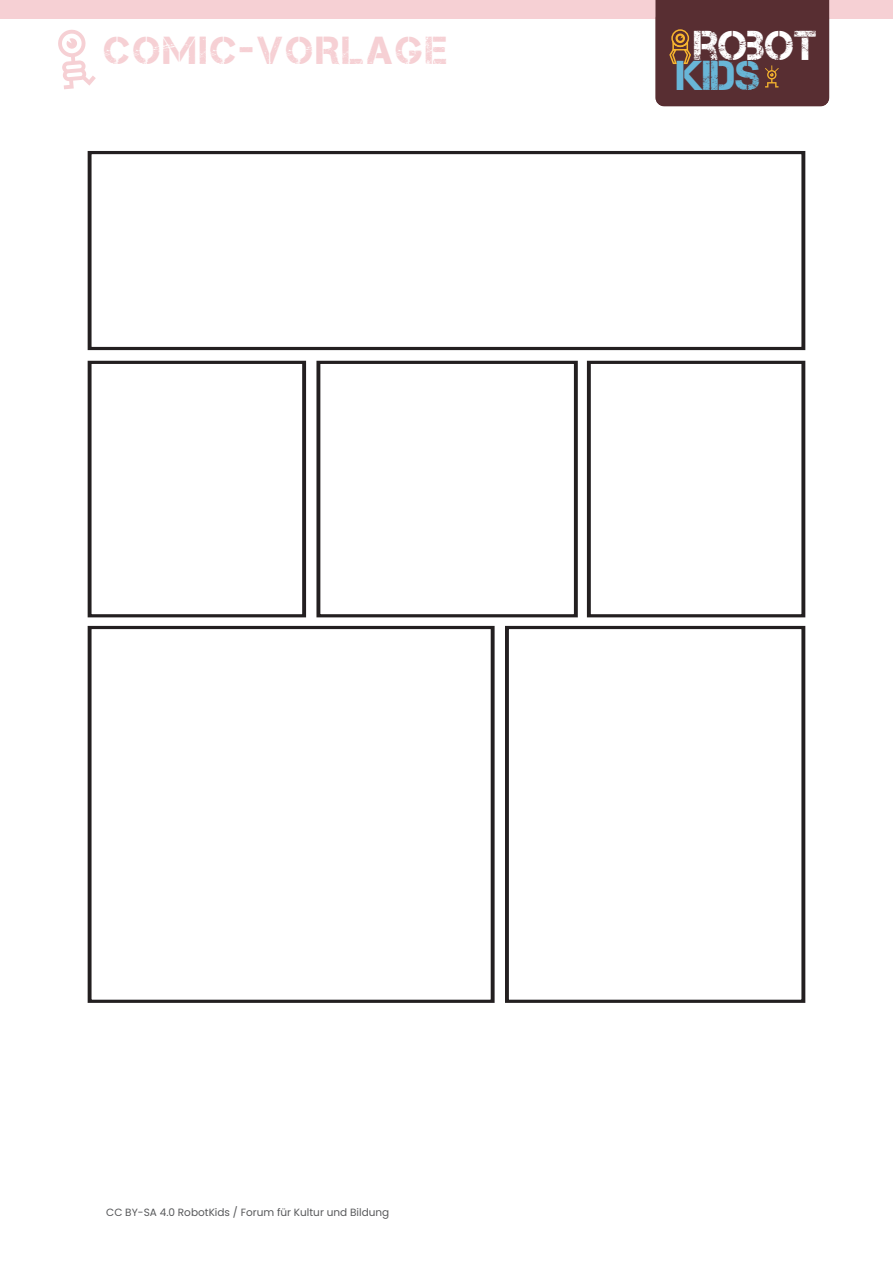
<style>
.page{position:relative;width:893px;height:1263px;background:#fff}
.page>*{position:absolute;margin:0;border:0;box-sizing:border-box;transform-origin:0 0}
.t1{font:41.7px "Captureit";color:#fff}
.t2{font:41.7px "Captureit";color:#69b6d7}
.Arbeitsblatt_Titel{font:39px "Captureit";letter-spacing:.08em;color:#f6d0d4}
.t3{font:10.5px "Poppins";color:#57585a}
</style>
<div class="page">
<div style="left:0;top:0;width:893px;height:18px;background:#f6d0d4"></div>
<svg style="left:58px;top:29px;width:38px;height:60px"></svg>
<div style="left:655px;top:0;width:174px;height:106px;background:#582e32"></div>
<div style="left:88px;top:626px;width:406px;height:377px;border:4px solid #231f20"></div>
<div style="left:505px;top:626px;width:300px;height:377px;border:4px solid #231f20"></div>
<div style="left:88px;top:151px;width:717px;height:199px;border:4px solid #231f20"></div>
<div style="left:587px;top:361px;width:218px;height:256px;border:4px solid #231f20"></div>
<div style="left:317px;top:361px;width:261px;height:256px;border:4px solid #231f20"></div>
<div style="left:88px;top:361px;width:218px;height:256px;border:4px solid #231f20"></div>
<p class="Arbeitsblatt_Titel" style="left:104px;top:29px;width:345px">COMIC-VORLAGE</p>
<h1 class="t1" style="left:694px;top:22px;width:125px">ROBOT</h1>
<h1 class="t2" style="left:677px;top:52px;width:85px">KIDS</h1>
<p class="t3" style="left:106px;top:1206px;width:285px">CC BY-SA 4.0 RobotKids / Forum für Kultur und Bildung</p>
</div>
